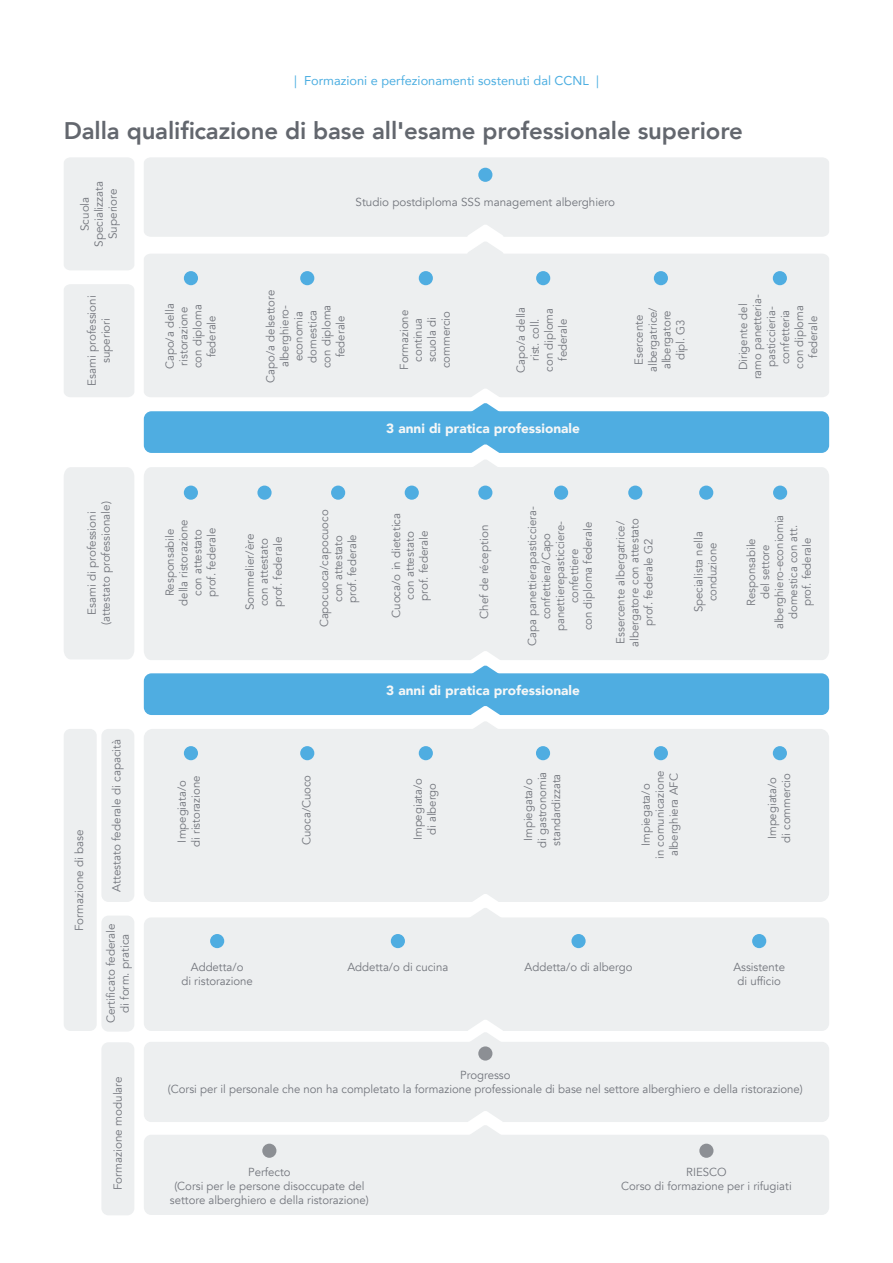
<style>
.page{position:relative;width:893px;height:1263px;background:#fff}
.page>*{position:absolute;margin:0;border:0;box-sizing:border-box;transform-origin:0 0}
.t1{font:800 24px "Avenir";letter-spacing:-.005em;color:#63676e}
.t2{font:900 13.35px "Avenir";color:#f5f7f7}
.t3{font:12.75px "Avenir";color:#4caee1}
.t4{font:11.7px/14px "Avenir";color:#72757c;text-align:center}
.s1{font-weight:900}
</style>
<div class="page">
<div style="left:144px;top:411px;width:685px;height:42px;background:#4fade1;border-radius:8px"></div>
<div style="left:144px;top:673px;width:685px;height:42px;background:#4fade1;border-radius:8px"></div>
<svg style="left:471px;top:706px;width:29px;height:23px"></svg>
<div style="left:144px;top:254px;width:685px;height:143px;background:#edeff0"></div>
<div style="left:144px;top:157px;width:685px;height:80px;background:#edeff0"></div>
<div style="left:144px;top:467px;width:685px;height:193px;background:#edeff0"></div>
<div style="left:144px;top:729px;width:685px;height:173px;background:#edeff0;border-radius:9px"></div>
<div style="left:144px;top:917px;width:685px;height:114px;background:#edeff0;border-radius:8px"></div>
<svg style="left:466px;top:388px;width:39px;height:24px"></svg>
<svg style="left:471px;top:894px;width:28px;height:23px"></svg>
<svg style="left:466px;top:651px;width:39px;height:23px"></svg>
<div style="left:144px;top:1042px;width:685px;height:80px;background:#edeff0;border-radius:8px"></div>
<div style="left:144px;top:1135px;width:685px;height:80px;background:#edeff0;border-radius:8px"></div>
<div style="left:101px;top:729px;width:33px;height:173px;background:#edeff0;border-radius:7px"></div>
<div style="left:101px;top:915px;width:33px;height:116px;background:#edeff0;border-radius:7px"></div>
<div style="left:64px;top:467px;width:70px;height:192px;background:#edeff0"></div>
<div style="left:64px;top:284px;width:70px;height:113px;background:#edeff0"></div>
<div style="left:64px;top:157px;width:70px;height:113px;background:#edeff0"></div>
<div style="left:64px;top:729px;width:33px;height:302px;background:#edeff0;border-radius:7px"></div>
<div style="left:101px;top:1042px;width:33px;height:173px;background:#edeff0;border-radius:7px"></div>
<div style="left:478px;top:486px;width:14px;height:14px;background:#4fade1;border-radius:50%"></div>
<div style="left:184px;top:486px;width:14px;height:14px;background:#4fade1;border-radius:50%"></div>
<div style="left:405px;top:486px;width:14px;height:14px;background:#4fade1;border-radius:50%"></div>
<div style="left:331px;top:486px;width:14px;height:14px;background:#4fade1;border-radius:50%"></div>
<div style="left:257px;top:486px;width:15px;height:14px;background:#4fade1;border-radius:50%"></div>
<div style="left:699px;top:486px;width:14px;height:14px;background:#4fade1;border-radius:50%"></div>
<div style="left:554px;top:486px;width:14px;height:14px;background:#4fade1;border-radius:50%"></div>
<div style="left:628px;top:486px;width:14px;height:14px;background:#4fade1;border-radius:50%"></div>
<div style="left:210px;top:934px;width:14px;height:14px;background:#4fade1;border-radius:50%"></div>
<div style="left:571px;top:934px;width:15px;height:14px;background:#4fade1;border-radius:50%"></div>
<div style="left:391px;top:934px;width:14px;height:14px;background:#4fade1;border-radius:50%"></div>
<div style="left:752px;top:934px;width:14px;height:14px;background:#4fade1;border-radius:50%"></div>
<div style="left:654px;top:746px;width:14px;height:14px;background:#4fade1;border-radius:50%"></div>
<div style="left:419px;top:746px;width:14px;height:14px;background:#4fade1;border-radius:50%"></div>
<div style="left:300px;top:746px;width:14px;height:14px;background:#4fade1;border-radius:50%"></div>
<div style="left:536px;top:746px;width:14px;height:14px;background:#4fade1;border-radius:50%"></div>
<div style="left:773px;top:746px;width:14px;height:14px;background:#4fade1;border-radius:50%"></div>
<div style="left:773px;top:486px;width:14px;height:14px;background:#4fade1;border-radius:50%"></div>
<div style="left:478px;top:168px;width:14px;height:14px;background:#4fade1;border-radius:50%"></div>
<svg style="left:466px;top:444px;width:39px;height:32px"></svg>
<svg style="left:466px;top:224px;width:39px;height:34px"></svg>
<div style="left:184px;top:746px;width:14px;height:14px;background:#4fade1;border-radius:50%"></div>
<div style="left:654px;top:271px;width:14px;height:14px;background:#4fade1;border-radius:50%"></div>
<div style="left:419px;top:271px;width:14px;height:14px;background:#4fade1;border-radius:50%"></div>
<div style="left:300px;top:271px;width:14px;height:14px;background:#4fade1;border-radius:50%"></div>
<div style="left:536px;top:271px;width:14px;height:14px;background:#4fade1;border-radius:50%"></div>
<div style="left:773px;top:271px;width:14px;height:14px;background:#4fade1;border-radius:50%"></div>
<div style="left:184px;top:271px;width:14px;height:14px;background:#4fade1;border-radius:50%"></div>
<svg style="left:468px;top:1020px;width:35px;height:29px"></svg>
<svg style="left:469px;top:1111px;width:33px;height:24px"></svg>
<div style="left:478px;top:1046px;width:14px;height:14px;background:#8c8f94;border-radius:50%"></div>
<div style="left:262px;top:1144px;width:14px;height:14px;background:#8c8f94;border-radius:50%"></div>
<div style="left:699px;top:1144px;width:14px;height:14px;background:#8c8f94;border-radius:50%"></div>
<p class="t3" style="left:294px;top:70px;width:306px">| Formazioni e perfezionamenti sostenuti dal CCNL |</p>
<h1 class="t1" style="left:64px;top:112px;width:681px">Dalla qualificazione di base all<span class="s1">'</span>esame professionale superiore</h1>
<p class="t4" style="left:78px;top:247px;width:67px;rotate:-90deg">Scuola<br>Specializzata<br>Superiore</p>
<p class="t4" style="left:85px;top:386px;width:92px;rotate:-90deg">Esami professioni superiori</p>
<p class="t4" style="left:85px;top:625px;width:126px;rotate:-90deg">Esami di professioni (attestato professionale)</p>
<p class="t4" style="left:72px;top:931px;width:103px;rotate:-90deg">Formazione di base</p>
<p class="t4" style="left:110px;top:892px;width:155px;rotate:-90deg">Attestato federale di capacità</p>
<p class="t4" style="left:104px;top:1023px;width:101px;rotate:-90deg">Certificato federale di form. pratica</p>
<p class="t4" style="left:111px;top:1190px;width:115px;rotate:-90deg">Formazione modulare</p>
<p class="t4" style="left:163px;top:369px;width:67px;rotate:-90deg">Capo/a della ristorazione con diploma federale</p>
<p class="t4" style="left:356px;top:195px;width:261px">Studio postdiploma SSS management alberghiero</p>
<p class="t4" style="left:264px;top:382px;width:94px;rotate:-90deg">Capo/a delsettore alberghiero&shy;economia domestica<br>con diploma federale</p>
<p class="t4" style="left:397px;top:370px;width:61px;rotate:-90deg">Formazione continua scuola di commercio</p>
<p class="t4" style="left:514px;top:373px;width:67px;rotate:-90deg">Capo/a della rist. coll.<br>con diploma federale</p>
<p class="t2" style="left:386px;top:417px;width:195px">3 anni di pratica professionale</p>
<p class="t4" style="left:632px;top:372px;width:66px;rotate:-90deg">Esercente albergatrice/ albergatore dipl. G3</p>
<p class="t4" style="left:736px;top:379px;width:86px;rotate:-90deg">Dirigente del ramo panetteria&shy;pasticcieria&shy;confetteria<br>con diploma federale</p>
<p class="t4" style="left:525px;top:646px;width:141px;rotate:-90deg">Capa panettierapasticciera&shy;confettiera/Capo panettierepasticciere&shy;confettiere<br>con diploma federale</p>
<p class="t4" style="left:317px;top:627px;width:119px;rotate:-90deg">Capocuoca/capocuoco con attestato<br>prof. federale</p>
<p class="t4" style="left:163px;top:606px;width:88px;rotate:-90deg">Responsabile della ristorazione con attestato prof. federale</p>
<p class="t4" style="left:389px;top:618px;width:107px;rotate:-90deg">Cuoca/o in dietetica con attestato<br>prof. federale</p>
<p class="t4" style="left:477px;top:619px;width:95px;rotate:-90deg">Chef de réception</p>
<p class="t4" style="left:614px;top:647px;width:130px;rotate:-90deg">Essercente albergatrice/ albergatore con attestato prof. federale G2</p>
<p class="t4" style="left:744px;top:629px;width:116px;rotate:-90deg">Responsabile<br>del settore alberghiero-econiomia domestica con att. prof. federale</p>
<p class="t4" style="left:243px;top:610px;width:78px;text-align:left;rotate:-90deg">Sommelier/ère con attestato prof. federale</p>
<p class="t4" style="left:692px;top:612px;width:82px;rotate:-90deg">Specialista nella conduzione</p>
<p class="t4" style="left:175px;top:847px;width:73px;rotate:-90deg">Impegiata/o di ristorazione</p>
<p class="t2" style="left:386px;top:679px;width:195px">3 anni di pratica professionale</p>
<p class="t4" style="left:639px;top:859px;width:89px;rotate:-90deg">Impiegata/o<br>in comunicazione alberghiera AFC</p>
<p class="t4" style="left:300px;top:845px;width:72px;rotate:-90deg">Cuoca/Cuoco</p>
<p class="t4" style="left:521px;top:848px;width:78px;rotate:-90deg">Impiegata/o<br>di gastronomia standardizzata</p>
<p class="t4" style="left:765px;top:843px;width:71px;rotate:-90deg">Impegiata/o di commercio</p>
<p class="t4" style="left:411px;top:840px;width:64px;rotate:-90deg">Impegiata/o di albergo</p>
<p class="t4" style="left:181px;top:961px;width:73px">Addetta/o<br>di ristorazione</p>
<p class="t4" style="left:347px;top:961px;width:102px">Addetta/o di cucina</p>
<p class="t4" style="left:525px;top:961px;width:109px">Addetta/o di albergo</p>
<p class="t4" style="left:733px;top:961px;width:53px">Assistente di ufficio</p>
<p class="t4" style="left:168px;top:1068px;width:636px">Progresso<br>(Corsi per il personale che non ha completato la formazione professionale di base nel settore alberghiero e della ristorazione)</p>
<p class="t4" style="left:170px;top:1165px;width:200px">Perfecto<br>(Corsi per le persone disoccupate del settore alberghiero e della ristorazione)</p>
<p class="t4" style="left:621px;top:1165px;width:172px">RIESCO<br>Corso di formazione per i rifugiati</p>
</div>
